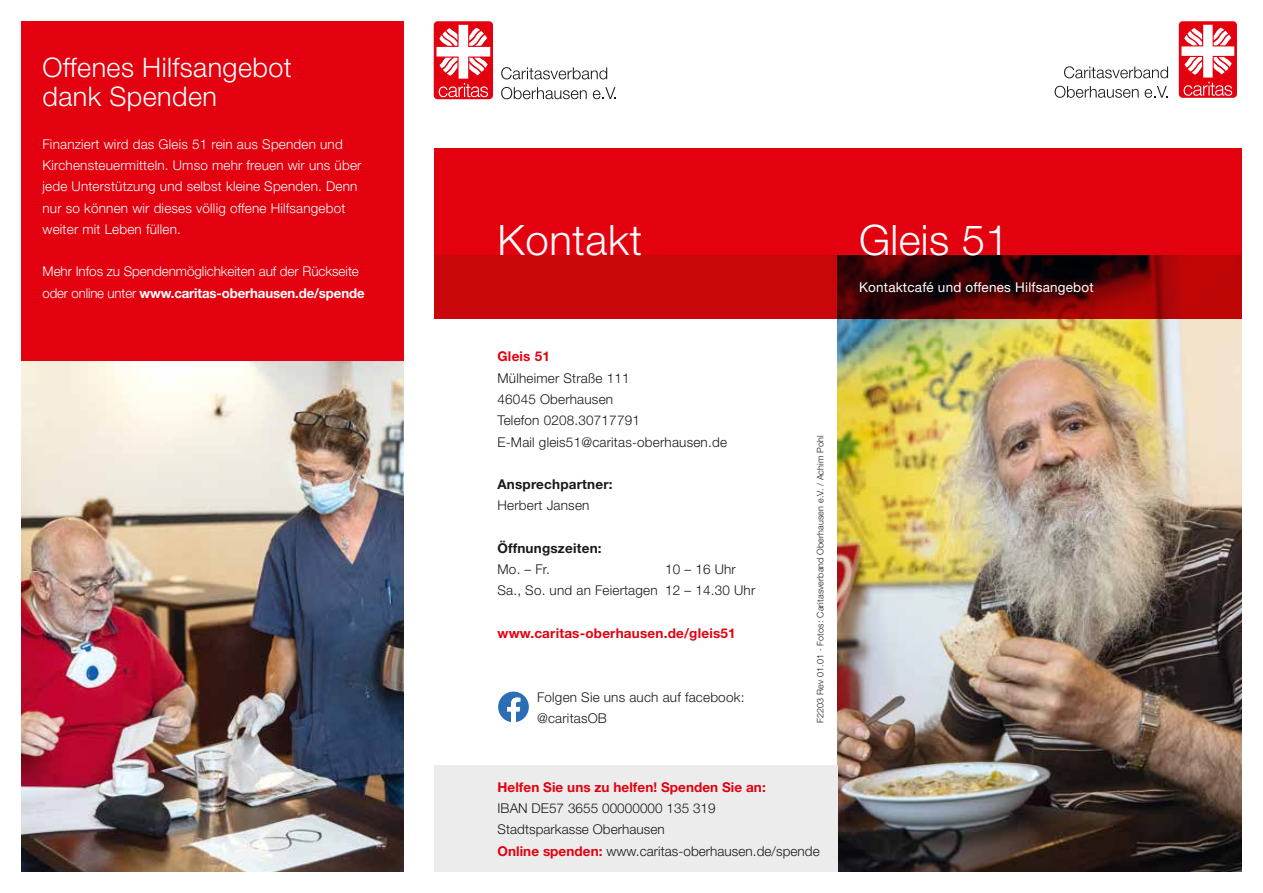
<style>
.page{position:relative;width:1263px;height:893px;background:#fff}
.page>*{position:absolute;margin:0;border:0;box-sizing:border-box;transform-origin:0 0}
.t1{font:300 42px "Helvetica Neue";letter-spacing:.015em;color:#fff}
.t2{font:300 27px/29.5px "Helvetica Neue";letter-spacing:.015em;color:#fff}
.t3{font:300 13.5px/21.3px "Helvetica Neue";letter-spacing:.015em;color:#1a1a18}
.t4{font:300 13.5px/21.3px "Helvetica Neue";letter-spacing:.015em;color:#fff}
.t5{font:300 13.5px/21.3px "Helvetica Neue";letter-spacing:-.005em;color:#fff}
.t6{font:700 13.5px "Helvetica Neue";letter-spacing:.015em;color:#e3000f}
.t7{font:13.5px "Helvetica Neue";letter-spacing:.015em;color:#fff}
.t8{font:700 13.5px "Helvetica Neue";letter-spacing:.015em;color:#1a1a18}
.t9{font:300 9px "Helvetica Neue";letter-spacing:.015em;color:#1a1a18}
.s1{font-weight:700}
.s2{font-weight:700;color:#e3000f}
</style>
<div class="page">
<div style="left:21px;top:21px;width:383px;height:851px;background:#e3000f"></div>
<img style="left:838px;top:319px;width:404px;height:553px">
<svg style="left:434px;top:255px;width:808px;height:64px;background:#940508"></svg>
<div style="left:838px;top:149px;width:404px;height:106px;background:#e3000f"></div>
<div style="left:434px;top:149px;width:404px;height:106px;background:#e3000f"></div>
<div style="left:1179px;top:21px;width:58px;height:77px;background:#e3000f;border-radius:4px"></div>
<svg style="left:1181px;top:25px;width:53px;height:71px"></svg>
<svg style="left:1064px;top:66px;width:104px;height:12px"></svg>
<svg style="left:1054px;top:86px;width:85px;height:12px"></svg>
<svg style="left:1145px;top:86px;width:22px;height:12px"></svg>
<div style="left:434px;top:21px;width:59px;height:78px;background:#e3000f;border-radius:4px"></div>
<svg style="left:436px;top:25px;width:54px;height:72px"></svg>
<svg style="left:501px;top:67px;width:106px;height:12px"></svg>
<svg style="left:501px;top:87px;width:86px;height:12px"></svg>
<svg style="left:593px;top:87px;width:23px;height:12px"></svg>
<svg style="left:498px;top:692px;width:31px;height:30px"></svg>
<div style="left:434px;top:765px;width:404px;height:107px;background:#ececed"></div>
<img style="left:21px;top:361px;width:383px;height:511px">
<h2 class="t2" style="left:43px;top:52px;width:251px">Offenes Hilfsangebot dank Spenden</h2>
<p class="t4" style="left:43px;top:133px;width:320px">Finanziert wird das Gleis 51 rein aus Spenden und Kirchensteuermitteln. Umso mehr freuen wir uns über jede Unterstützung und selbst kleine Spenden. Denn nur so können wir dieses völlig offene Hilfsangebot weiter mit Leben füllen.</p>
<p class="t5" style="left:43px;top:261px;width:324px">Mehr Infos zu Spendenmöglichkeiten auf der Rückseite oder online unter <span class="s1">www.caritas-oberhausen.de/spende</span></p>
<h1 class="t1" style="left:497px;top:214px;width:146px">Kontakt</h1>
<h1 class="t1" style="left:859px;top:214px;width:151px">Gleis 51</h1>
<p class="t7" style="left:859px;top:279px;width:236px">Kontaktcafé und offenes Hilfsangebot</p>
<p class="t6" style="left:497px;top:348px;width:54px">Gleis 51</p>
<p class="t3" style="left:497px;top:367px;width:231px">Mülheimer Straße 111<br>46045 Oberhausen<br>Telefon 0208.30717791<br>E-Mail gleis51@caritas-oberhausen.de</p>
<p class="t8" style="left:497px;top:476px;width:117px">Ansprechpartner:</p>
<p class="t3" style="left:497px;top:495px;width:93px">Herbert Jansen</p>
<p class="t8" style="left:497px;top:540px;width:106px">Öffnungszeiten:</p>
<p class="t3" style="left:497px;top:558px;width:54px">Mo. – Fr.</p>
<p class="t3" style="left:497px;top:558px;width:259px;text-indent:168px">10 – 16 Uhr<br>Sa., So. und an Feiertagen 12 – 14.30 Uhr</p>
<p class="t6" style="left:497px;top:625px;width:240px">www.caritas-oberhausen.de/gleis51</p>
<p class="t3" style="left:537px;top:686px;width:209px">Folgen Sie uns auch auf facebook: @caritasOB</p>
<p class="t9" style="left:815px;top:723px;width:289px;rotate:-90deg">F2203 Rev 01.01 · Fotos: Caritasverband Oberhausen e.V. / Achim Pohl</p>
<p class="t6" style="left:497px;top:779px;width:270px">Helfen Sie uns zu helfen! Spenden Sie an:</p>
<p class="t3" style="left:497px;top:797px;width:324px">IBAN DE57 3655 00000000 135 319<br>Stadtsparkasse Oberhausen<br><span class="s2">Online spenden:</span> www.caritas-oberhausen.de/spende</p>
</div>
